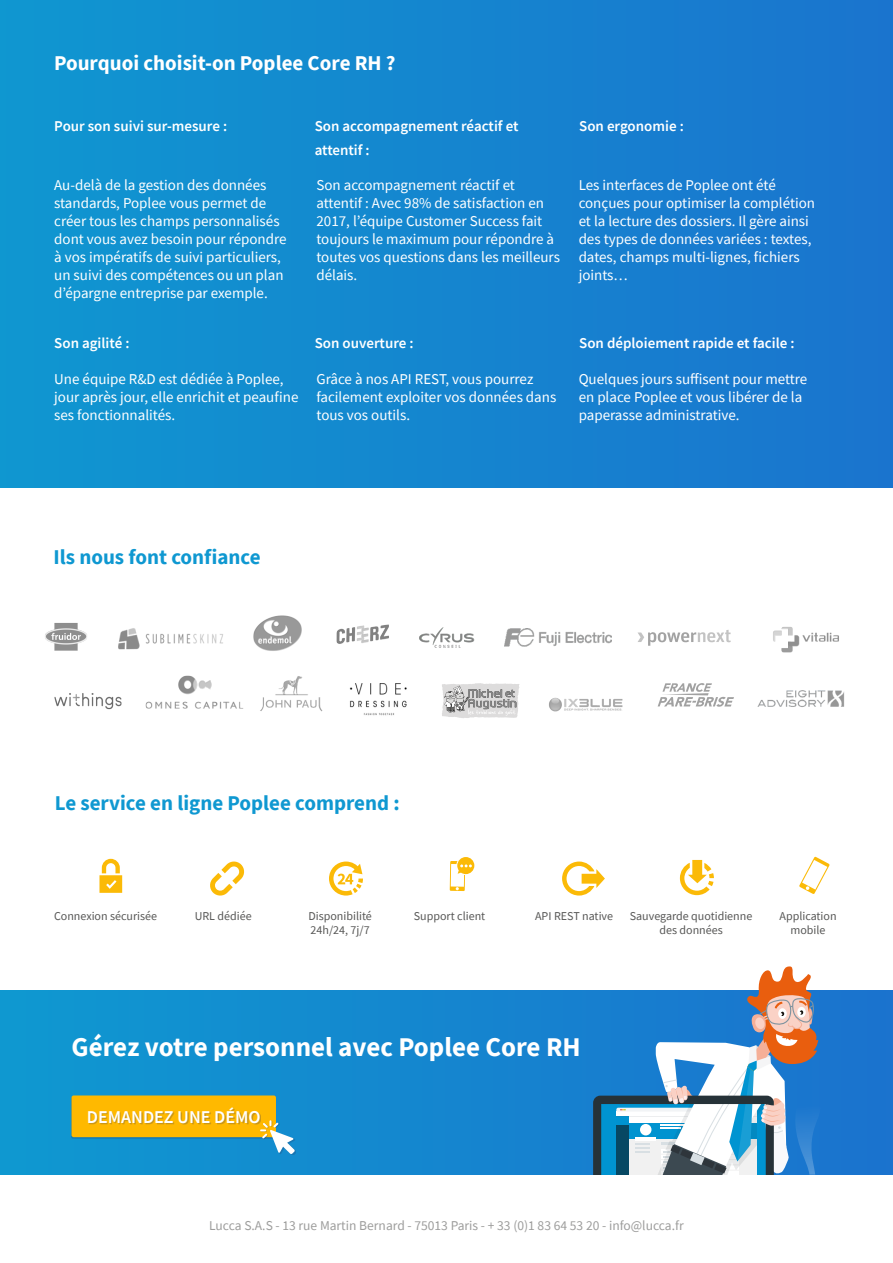
<style>
.page{position:relative;width:893px;height:1263px;background:#fff}
.page>*{position:absolute;margin:0;border:0;box-sizing:border-box;transform-origin:0 0}
.t1{font:700 27px "Source Sans Pro";color:#fff}
.t2{font:700 21px "Source Sans Pro";color:#0f98d1}
.t3{font:700 21px "Source Sans Pro";color:#fff}
.t4{font:600 18px "Source Sans Pro";color:#fff}
.t5{font:15px/18px "Source Sans Pro";color:#fff}
.t6{font:600 15px/24px "Source Sans Pro";color:#fff}
.t7{font:13.5px "Source Sans Pro";color:#9d9d9c}
.t8{font:12px/14.4px "Source Sans Pro";color:#575756;text-align:center}
</style>
<div class="page">
<div style="left:0;top:0;width:893px;height:488px;background:linear-gradient(to right,#0f97d0,#1a74ce)"></div>
<img style="left:336px;top:624px;width:53px;height:20px">
<img style="left:45px;top:623px;width:42px;height:28px">
<img style="left:145px;top:676px;width:99px;height:33px">
<img style="left:260px;top:676px;width:63px;height:36px">
<img style="left:54px;top:693px;width:68px;height:17px">
<img style="left:253px;top:615px;width:49px;height:36px">
<img style="left:118px;top:628px;width:105px;height:22px">
<img style="left:419px;top:627px;width:56px;height:21px">
<img style="left:349px;top:683px;width:58px;height:33px">
<img style="left:757px;top:690px;width:88px;height:17px">
<img style="left:549px;top:697px;width:74px;height:15px">
<img style="left:505px;top:628px;width:107px;height:18px">
<img style="left:773px;top:627px;width:66px;height:26px">
<svg style="left:799px;top:857px;width:31px;height:37px"></svg>
<svg style="left:99px;top:859px;width:23px;height:34px"></svg>
<svg style="left:210px;top:861px;width:35px;height:35px"></svg>
<svg style="left:329px;top:861px;width:34px;height:34px"></svg>
<svg style="left:450px;top:857px;width:24px;height:34px"></svg>
<svg style="left:562px;top:861px;width:43px;height:34px"></svg>
<svg style="left:680px;top:860px;width:34px;height:35px"></svg>
<svg style="left:0;top:991px;width:893px;height:184px;background:#1388cf"></svg>
<div style="left:71px;top:1097px;width:205px;height:41px;background:#c1a82f"></div>
<div style="left:72px;top:1095px;width:204px;height:42px;background:#ffb900;border-radius:2px"></div>
<div style="left:89px;top:1108px;width:172px;height:16px;background:#293061;opacity:.25"></div>
<div style="left:261px;top:1121px;width:35px;height:34px;background:#2b3661;opacity:.25"></div>
<svg style="left:260px;top:1120px;width:35px;height:34px"></svg>
<svg style="left:593px;top:966px;width:229px;height:209px"></svg>
<svg style="left:442px;top:683px;width:78px;height:35px;background:#c7c6c6"></svg>
<svg style="left:658px;top:683px;width:76px;height:24px"></svg>
<svg style="left:638px;top:630px;width:93px;height:16px"></svg>
<h2 class="t3" style="left:54px;top:49px;width:343px">Pourquoi choisit-on Poplee Core RH ?</h2>
<p class="t6" style="left:54px;top:114px;width:174px">Pour son suivi sur-mesure :</p>
<p class="t6" style="left:315px;top:114px;width:205px">Son accompagnement réactif et attentif :</p>
<p class="t6" style="left:579px;top:114px;width:106px">Son ergonomie :</p>
<p class="t5" style="left:54px;top:176px;width:234px">Au-delà de la gestion des données standards, Poplee vous permet de créer tous les champs personnalisés dont vous avez besoin pour répondre à vos impératifs de suivi particuliers, un suivi des compétences ou un plan d’épargne entreprise par exemple.</p>
<p class="t5" style="left:316px;top:176px;width:245px">Son accompagnement réactif et attentif : Avec 98% de satisfaction en<br>2017, l’équipe Customer Success fait toujours le maximum pour répondre à toutes vos questions dans les meilleurs délais.</p>
<p class="t5" style="left:579px;top:176px;width:238px">Les interfaces de Poplee ont été conçues pour optimiser la complétion et la lecture des dossiers. Il gère ainsi des types de données variées : textes, dates, champs multi-lignes, fichiers joints…</p>
<p class="t6" style="left:54px;top:331px;width:77px">Son agilité :</p>
<p class="t6" style="left:315px;top:331px;width:100px">Son ouverture :</p>
<p class="t6" style="left:579px;top:331px;width:217px">Son déploiement rapide et facile :</p>
<p class="t5" style="left:54px;top:370px;width:246px">Une équipe R&amp;D est dédiée à Poplee, jour après jour, elle enrichit et peaufine ses fonctionnalités.</p>
<p class="t5" style="left:316px;top:370px;width:241px">Grâce à nos API REST, vous pourrez facilement exploiter vos données dans tous vos outils.</p>
<p class="t5" style="left:579px;top:370px;width:230px">Quelques jours suffisent pour mettre en place Poplee et vous libérer de la paperasse administrative.</p>
<h2 class="t2" style="left:54px;top:543px;width:209px">Ils nous font confiance</h2>
<h2 class="t2" style="left:55px;top:788px;width:346px">Le service en ligne Poplee comprend :</h2>
<p class="t8" style="left:54px;top:908px;width:105px">Connexion sécurisée</p>
<p class="t8" style="left:195px;top:908px;width:58px">URL dédiée</p>
<p class="t8" style="left:308px;top:908px;width:65px;text-align:left">Disponibilité<br>24h/24, 7j/7</p>
<p class="t8" style="left:414px;top:908px;width:73px">Support client</p>
<p class="t8" style="left:630px;top:908px;width:124px">Sauvegarde quotidienne des données</p>
<p class="t8" style="left:535px;top:908px;width:79px">API REST native</p>
<p class="t8" style="left:779px;top:908px;width:59px">Application mobile</p>
<h1 class="t1" style="left:72px;top:1028px;width:511px">Gérez votre personnel avec Poplee Core RH</h1>
<p class="t4" style="left:87px;top:1105px;width:175px">DEMANDEZ UNE DÉMO</p>
<p class="t7" style="left:209px;top:1216px;width:476px">Lucca S.A.S - 13 rue Martin Bernard - 75013 Paris - + 33 (0)1 83 64 53 20 - info@lucca.fr</p>
</div>
